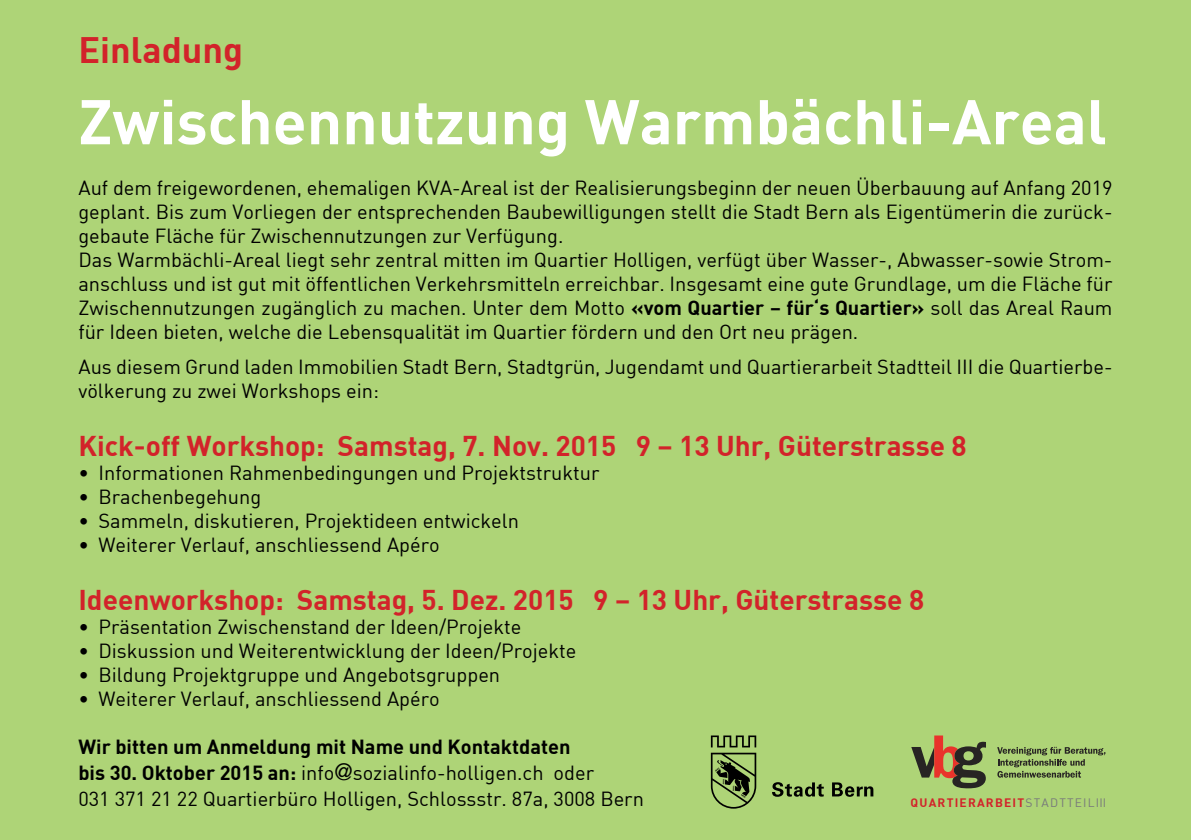
<style>
.page{position:relative;width:1191px;height:840px;background:#fff}
.page>*{position:absolute;margin:0;border:0;box-sizing:border-box;transform-origin:0 0}
.t1{font:700 62px "DIN";color:#fff}
.t2{font:700 36px "DIN";color:#d2232a}
.t3{font:700 28px "DIN";color:#d2232a}
.t4{font:20px/24px "DIN";color:#000}
.t5{font:700 12px "DIN";letter-spacing:.1em;color:#d2232a}
.s1{font-weight:700}
.s2{font-family:"Helvetica Neue";font-size:23px}
.s3{font-weight:400;color:#77787b}
</style>
<div class="page">
<div style="left:0;top:0;width:1191px;height:839px;background:#aed477"></div>
<svg style="left:911px;top:735px;width:75px;height:52px"></svg>
<svg style="left:997px;top:746px;width:108px;height:31px"></svg>
<svg style="left:711px;top:735px;width:113px;height:74px"></svg>
<svg style="left:832px;top:782px;width:41px;height:14px"></svg>
<h2 class="t2" style="left:78px;top:26px;width:166px">Einladung</h2>
<h1 class="t1" style="left:78px;top:81px;width:1030px">Zwischennutzung Warmbächli-Areal</h1>
<p class="t4" style="left:78px;top:175px;width:1035px">Auf dem freigewordenen, ehemaligen KVA-Areal ist der Realisierungsbeginn der neuen Überbauung auf Anfang 2019 geplant. Bis zum Vorliegen der entsprechenden Baubewilligungen stellt die Stadt Bern als Eigentümerin die zurück&shy;gebaute Fläche für Zwischennutzungen zur Verfügung.<br>Das Warmbächli-Areal liegt sehr zentral mitten im Quartier Holligen, verfügt über Wasser-, Abwasser-sowie Strom&shy;anschluss und ist gut mit öffentlichen Verkehrsmitteln erreichbar. I nsgesamt eine gute Grundlage, um die Fläche für Zwischennutzungen zugänglich zu machen. Unter dem Motto <span class="s1">«vom Quartier – für‘s Quartier»</span> soll das Areal Raum für Ideen bieten, welche die Lebensqualität im Quartier fördern und den Ort neu prägen.</p>
<p class="t4" style="left:78px;top:354px;width:1035px">Aus diesem Grund laden I mmobilien Stadt Bern, Stadtgrün, Jugendamt und Quartierarbeit Stadtteil III die Quartierbe&shy;völkerung zu zwei Workshops ein:</p>
<h3 class="t3" style="left:78px;top:427px;width:889px">Kick-off Workshop: Samstag, 7. Nov. 2015 9 – 13 Uhr, Güterstrasse 8</h3>
<p class="t4" style="left:78px;top:460px;width:522px">• Informationen Rahmenbedingungen und Projektstruktur</p>
<p class="t4" style="left:78px;top:484px;width:184px">• Brachenbegehung</p>
<p class="t4" style="left:78px;top:508px;width:442px">• Sammeln, diskutieren, Projektideen entwickeln</p>
<p class="t4" style="left:78px;top:532px;width:363px">• Weiterer Verlauf, anschliessend Apéro</p>
<h3 class="t3" style="left:78px;top:581px;width:847px">Ideenworkshop: Samstag, 5. Dez. 2015 9 – 13 Uhr, Güterstrasse 8</h3>
<p class="t4" style="left:78px;top:613px;width:444px">• Präsentation Zwischenstand der Ideen/Projekte</p>
<p class="t4" style="left:78px;top:637px;width:499px">• Diskussion und Weiterentwicklung der Ideen/Projekte</p>
<p class="t4" style="left:78px;top:661px;width:423px">• Bildung Projektgruppe und Angebotsgruppen</p>
<p class="t4" style="left:78px;top:685px;width:363px">• Weiterer Verlauf, anschliessend Apéro</p>
<p class="t4" style="left:78px;top:733px;width:567px;line-height:25.8px"><span class="s1">Wir bitten um Anmeldung mit Name und Kontaktdaten<br>bis 30. Oktober 2015 an:</span> info<span class="s2">@</span>sozialinfo-holligen.ch oder<br>031 371 21 22 Quartierbüro Holligen, Schlossstr. 87a, 3008 Bern</p>
<p class="t5" style="left:910px;top:794px;width:197px">Quartierarbeit<span class="s3">Stadtteiliii</span></p>
</div>
